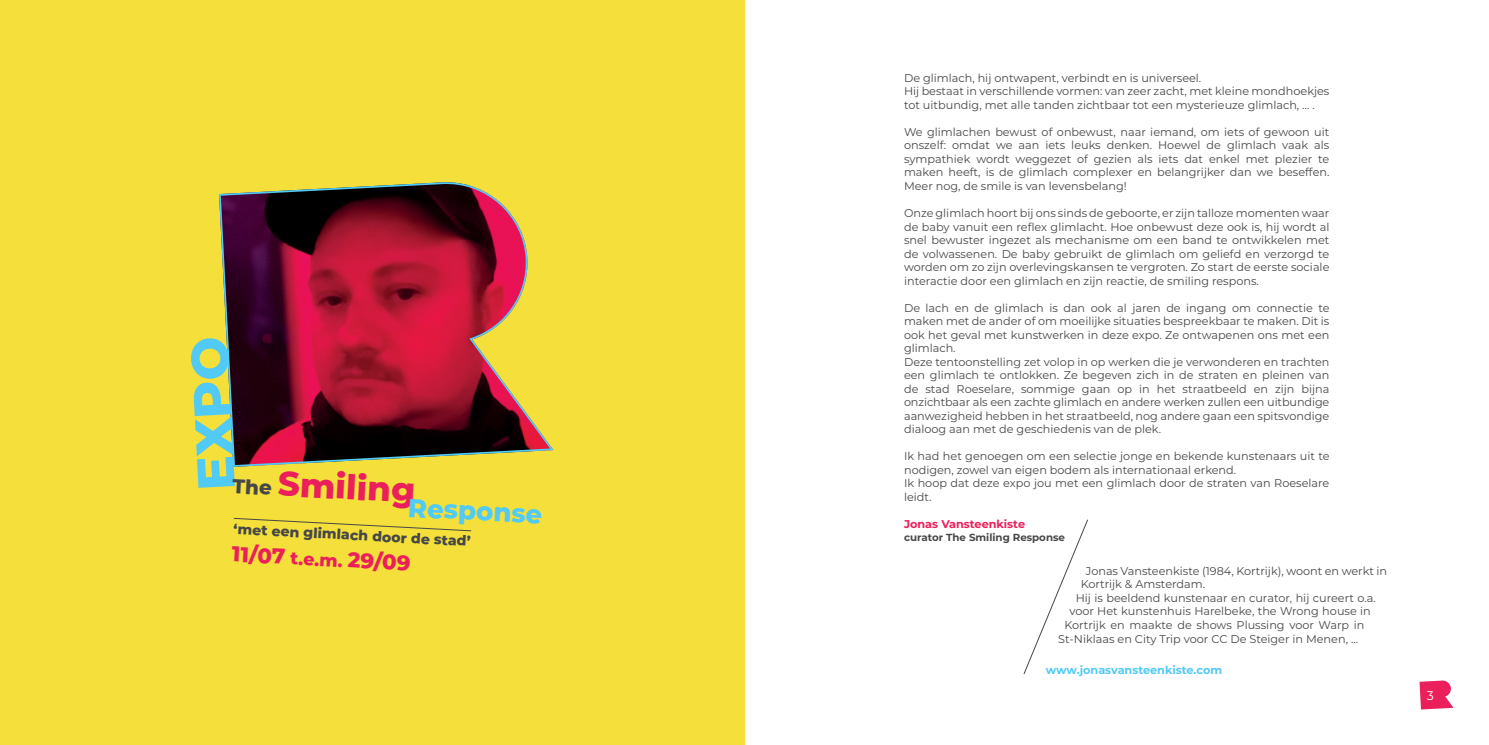
<style>
.page{position:relative;width:1489px;height:745px;background:#fff}
.page>*{position:absolute;margin:0;border:0;box-sizing:border-box;transform-origin:0 0}
.t1{font:800 26px "Montserrat";color:#51caf5}
.t2{font:800 21.25px "Montserrat";color:#eb1f5b}
.t3{font:800 14px "Montserrat";color:#464748}
.t4{font:12.5px "Montserrat";color:#fff}
.t5{font:11.25px/13.5px "Montserrat";color:#464748}
.t6{font:700 11.25px "Montserrat";color:#51caf5}
.t7{font:700 11.25px "Montserrat";color:#eb1f5b}
.t8{font:700 10.25px "Montserrat";color:#464748}
.s1{font-size:17.5px}
</style>
<div class="page">
<svg style="left:1419px;top:680px;width:34px;height:29px"></svg>
<svg style="left:1023px;top:519px;width:65px;height:155px"></svg>
<div style="left:0;top:0;width:744px;height:744px;background:#f4df3b"></div>
<svg style="left:219px;top:182px;width:335px;height:285px"></svg>
<svg style="left:191px;top:337px;width:44px;height:150px"></svg>
<svg style="left:233px;top:517px;width:239px;height:14px"></svg>
<h1 class="t1" style="left:233px;top:478px;width:312px;rotate:3deg"><sup>The</sup> <sup>Smiling</sup>Response</h1>
<p class="t3" style="left:234px;top:518px;width:239px;rotate:3deg">‘met een glimlach door de stad’</p>
<h2 class="t2" style="left:233px;top:537px;width:180px;rotate:3deg">11/07 <span class="s1">t.e.m.</span> 29/09</h2>
<p class="t5" style="left:904px;top:71px;width:427px">De glimlach, hij ontwapent, verbindt en is universeel.<br>Hij bestaat in verschillende vormen: van zeer zacht, met kleine mondhoekjes tot uitbundig, met alle tanden zichtbaar tot een mysterieuze glimlach, … .</p>
<p class="t5" style="left:904px;top:125px;width:427px;text-align:justify">We glimlachen bewust of onbewust, naar iemand, om iets of gewoon uit onszelf: omdat we aan iets leuks denken. Hoewel de glimlach vaak als sympathiek wordt weggezet of gezien als iets dat enkel met plezier te maken heeft, is de glimlach complexer en belangrijker dan we beseffen.<br>Meer nog, de smile is van levensbelang!</p>
<p class="t5" style="left:904px;top:206px;width:427px;text-align:justify">Onze glimlach hoort bij ons sinds de geboorte, er zijn talloze momenten waar de baby vanuit een reflex glimlacht. Hoe onbewust deze ook is, hij wordt al snel bewuster ingezet als mechanisme om een band te ontwikkelen met de volwassenen. De baby gebruikt de glimlach om geliefd en verzorgd te worden om zo zijn overlevingskansen te vergroten. Zo start de eerste sociale interactie door een glimlach en zijn reactie, de smiling respons.</p>
<p class="t5" style="left:904px;top:300px;width:427px">De lach en de glimlach is dan ook al jaren de ingang om connectie te maken met de ander of om moeilijke situaties bespreekbaar te maken. Dit is ook het geval met kunstwerken in deze expo. Ze ontwapenen ons met een glimlach.<br>Deze tentoonstelling zet volop in op werken die je verwonderen en trachten een glimlach te ontlokken. Ze begeven zich in de straten en pleinen van de stad Roeselare, sommige gaan op in het straatbeeld en zijn bijna onzichtbaar als een zachte glimlach en andere werken zullen een uitbundige aanwezigheid hebben in het straatbeeld, nog andere gaan een spitsvondige dialoog aan met de geschiedenis van de plek.</p>
<p class="t5" style="left:904px;top:449px;width:427px">Ik had het genoegen om een selectie jonge en bekende kunstenaars uit te nodigen, zowel van eigen bodem als internationaal erkend.<br>Ik hoop dat deze expo jou met een glimlach door de straten van Roeselare leidt.</p>
<p class="t7" style="left:904px;top:515px;width:123px">Jonas Vansteenkiste</p>
<p class="t8" style="left:904px;top:530px;width:162px">curator The Smiling Response</p>
<p class="t5" style="left:1085px;top:563px;width:303px">Jonas Vansteenkiste (1984, Kortrijk), woont en werkt in</p>
<p class="t5" style="left:1080px;top:577px;width:126px">Kortrijk &amp; Amsterdam.</p>
<p class="t5" style="left:1075px;top:590px;width:302px">Hij is beeldend kunstenaar en curator, hij cureert o.a.</p>
<p class="t5" style="left:1069px;top:604px;width:303px">voor Het kunstenhuis Harelbeke, the Wrong house in</p>
<p class="t5" style="left:1064px;top:617px;width:301px">Kortrijk en maakte de shows Plussing voor Warp in</p>
<p class="t5" style="left:1058px;top:631px;width:301px">St-Niklaas en City Trip voor CC De Steiger in Menen, ...</p>
<p class="t6" style="left:1045px;top:661px;width:178px">www.jonasvansteenkiste.com</p>
<p class="t4" style="left:1426px;top:686px;width:9px">3</p>
</div>
